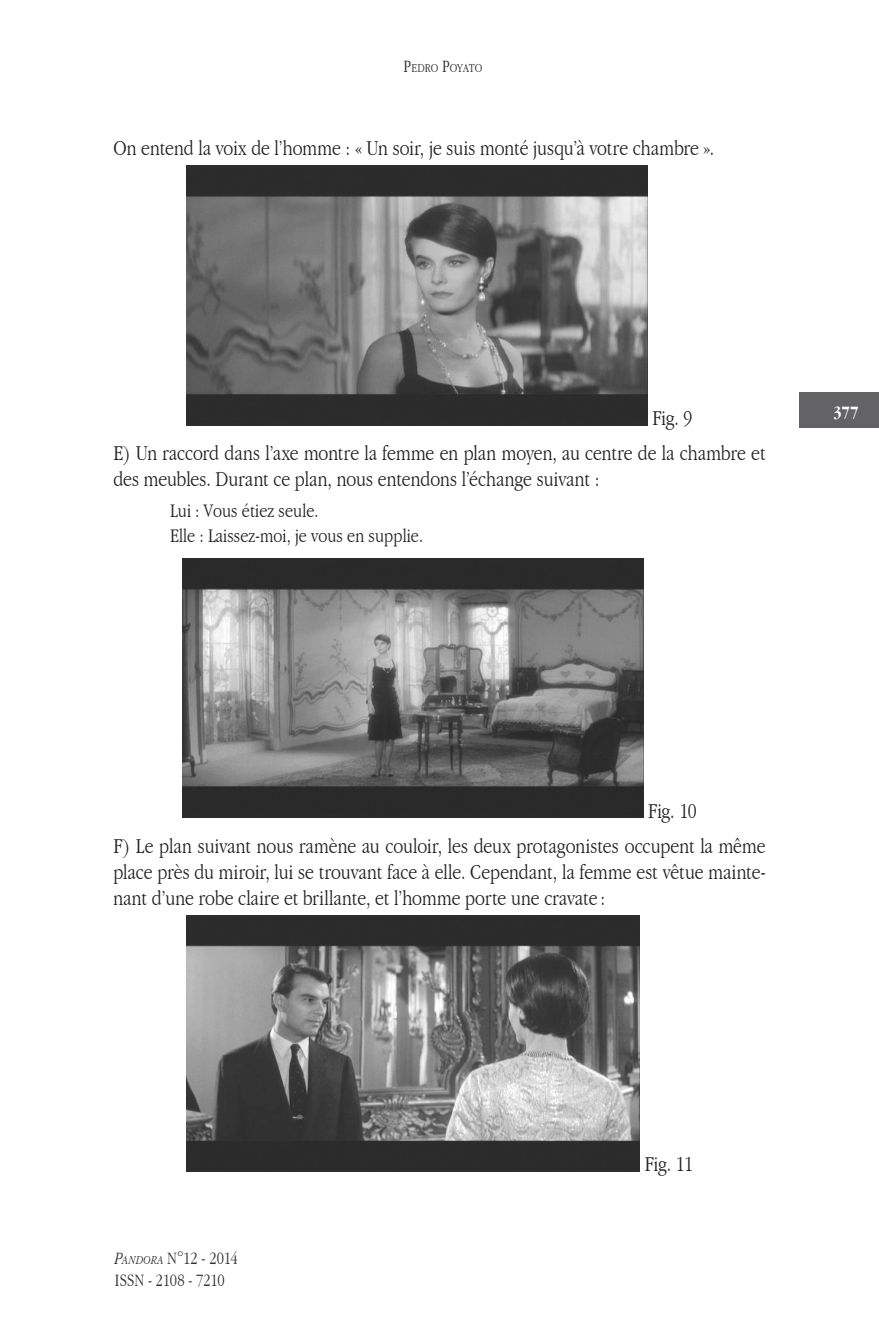
<style>
.page{position:relative;width:879px;height:1321px;background:#fff}
.page>*{position:absolute;margin:0;border:0;box-sizing:border-box;transform-origin:0 0}
.TEXTE{font:300 condensed 22px/26.4px "Garamond";color:#231f20}
.Poésie{font:300 condensed 20px "Garamond";letter-spacing:.005em;color:#231f20}
.t1{font:300 condensed 18px/22px "Garamond";letter-spacing:.005em;color:#312f30}
.t2{font:700 condensed 18px "Garamond";color:#fff}
.t3{font:300 condensed 12.6px "Garamond";letter-spacing:.01em;color:#312f30}
.s1{font-size:18px}
.s2{font-style:italic}
.s3{font-style:italic;font-size:12.6px}
</style>
<div class="page">
<div style="left:799px;top:392px;width:80px;height:36px;background:#636366"></div>
<img style="left:187px;top:166px;width:460px;height:259px">
<img style="left:182px;top:558px;width:461px;height:260px">
<img style="left:186px;top:916px;width:454px;height:255px">
<p class="t3" style="left:403px;top:61px;width:80px"><span class="s1">P</span>EDRO <span class="s1">P</span>OYATO</p>
<p class="TEXTE" style="left:113px;top:135px;width:602px">On entend la voix de l’homme : « Un soir, je suis monté jusqu’à votre chambre ».</p>
<p class="TEXTE" style="left:652px;top:405px;width:42px">Fig. 9</p>
<p class="TEXTE" style="left:113px;top:440px;width:654px">E) Un raccord dans l’axe montre la femme en plan moyen, au centre de la chambre et des meubles. Durant ce plan, nous entendons l’échange suivant :</p>
<p class="Poésie" style="left:170px;top:499px;width:150px">Lui : Vous étiez seule.</p>
<p class="Poésie" style="left:170px;top:525px;width:254px">Elle : Laissez-moi, je vous en supplie.</p>
<p class="t2" style="left:833px;top:402px;width:27px">377</p>
<p class="TEXTE" style="left:648px;top:797px;width:50px">Fig. 10</p>
<p class="TEXTE" style="left:113px;top:832px;width:653px;text-align:justify">F) Le plan suivant nous ramène au couloir, les deux protagonistes occupent la même place près du miroir, lui se trouvant face à elle. Cependant, la femme est vêtue mainte&shy;nant d’une robe claire et brillante, et l’homme porte une cravate :</p>
<p class="t1" style="left:115px;top:1247px;width:124px"><span class="s2">P</span><span class="s3">ANDORA</span> N°12 - 2014<br>ISSN - 2108 - 7210</p>
<p class="TEXTE" style="left:645px;top:1151px;width:50px">Fig. 11</p>
</div>
